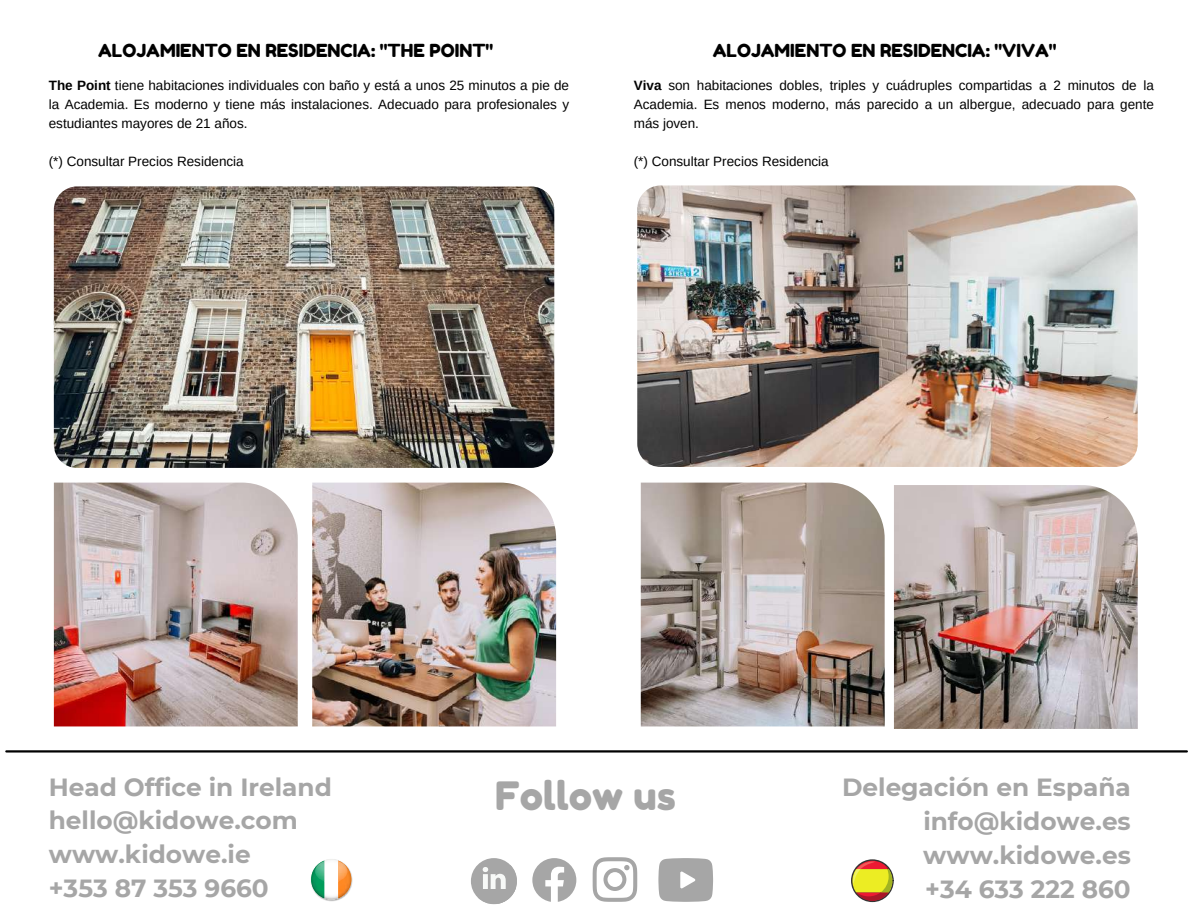
<style>
.page{position:relative;width:1188px;height:918px;background:#fff}
.page>*{position:absolute;margin:0;border:0;box-sizing:border-box;transform-origin:0 0}
.t1{font:39px "Fredoka One";color:#a6a6a6}
.t2{font:700 24.75px/33.8px "Montserrat";color:#a6a6a6;text-align:justify}
.t3{font:18px "Fredoka One";color:#000}
.t4{font:13.5px/19.2px "Arimo";color:#000;text-align:justify}
.s1{font-weight:700}
</style>
<div class="page">
<svg style="left:851px;top:859px;width:43px;height:43px"></svg>
<svg style="left:852px;top:861px;width:40px;height:40px;background:#d6ac47"></svg>
<img style="left:325px;top:878px;width:28px;height:24px">
<svg style="left:321px;top:859px;width:31px;height:41px"></svg>
<img style="left:338px;top:861px;width:13px;height:37px">
<img style="left:311px;top:867px;width:13px;height:31px">
<img style="left:324px;top:860px;width:14px;height:23px">
<img style="left:338px;top:861px;width:9px;height:20px">
<img style="left:315px;top:861px;width:9px;height:20px">
<div style="left:471px;top:858px;width:46px;height:46px;background:#a6a6a6;border-radius:50%"></div>
<svg style="left:478px;top:867px;width:39px;height:38px"></svg>
<svg style="left:593px;top:857px;width:44px;height:45px"></svg>
<svg style="left:532px;top:858px;width:44px;height:44px"></svg>
<svg style="left:658px;top:858px;width:55px;height:44px;background:#b1b1b1"></svg>
<hr style="left:6px;top:750px;width:1181px;height:3px;background:#000">
<img style="left:312px;top:483px;width:244px;height:243px">
<img style="left:54px;top:483px;width:244px;height:243px">
<img style="left:641px;top:483px;width:244px;height:243px">
<img style="left:894px;top:485px;width:244px;height:244px">
<img style="left:54px;top:186px;width:500px;height:282px;border-radius:23px">
<img style="left:637px;top:185px;width:501px;height:282px;border-radius:23px">
<h3 class="t3" style="left:98px;top:40px;width:397px">ALOJAMIENTO EN RESIDENCIA: "THE POINT"</h3>
<p class="t4" style="left:49px;top:75px;width:522px"><span class="s1">The Point</span> tiene habitaciones individuales con baño y está a unos 25 minutos a pie de la Academia. Es moderno y tiene más instalaciones. Adecuado para profesionales y estudiantes mayores de 21 años.</p>
<p class="t4" style="left:49px;top:152px;width:196px">(*) Consultar Precios Residencia</p>
<h3 class="t3" style="left:713px;top:40px;width:345px">ALOJAMIENTO EN RESIDENCIA: "VIVA"</h3>
<p class="t4" style="left:634px;top:75px;width:522px"><span class="s1">Viva</span> son habitaciones dobles, triples y cuádruples compartidas a 2 minutos de la Academia. Es menos moderno, más parecido a un albergue, adecuado para gente más joven.</p>
<p class="t4" style="left:634px;top:152px;width:196px">(*) Consultar Precios Residencia</p>
<h2 class="t2" style="left:49px;top:770px;width:285px;text-align:left">Head Office in Ireland hello@kidowe.com www.kidowe.ie<br>+353 87 353 9660</h2>
<h1 class="t1" style="left:495px;top:772px;width:182px">Follow us</h1>
<h2 class="t2" style="left:923px;top:771px;width:209px;text-indent:-81px">Delegación en España info@kidowe.es www.kidowe.es +34 633 222 860</h2>
</div>
